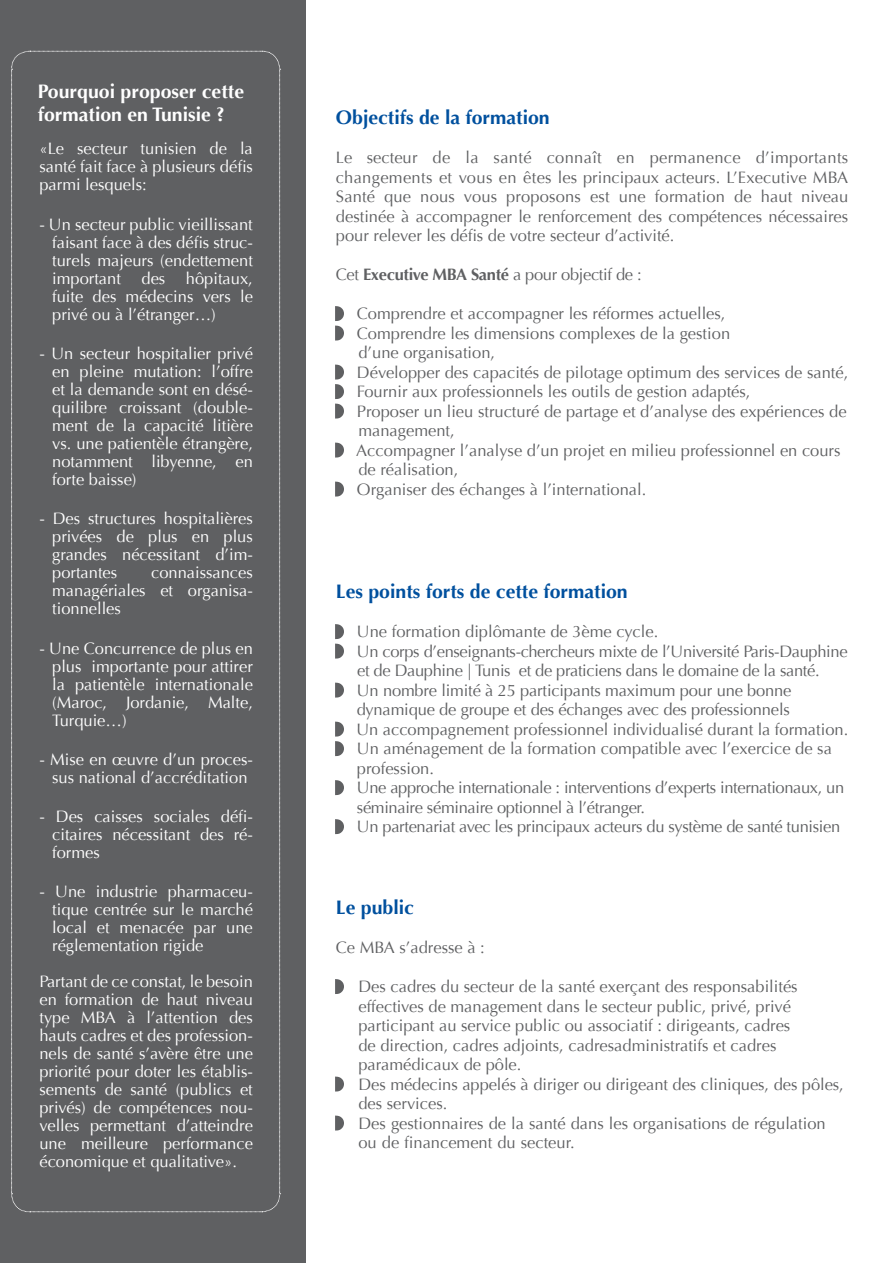
<style>
.page{position:relative;width:893px;height:1263px;background:#fff}
.page>*{position:absolute;margin:0;border:0;box-sizing:border-box;transform-origin:0 0}
.t1{font:700 19.5px "Optima";color:#00509e}
.t2{font:700 19.5px/23.4px "Optima";color:#fff}
.t3{font:16.5px/18px "Optima";color:#fff;text-align:justify}
.t4{font:16.5px/19.5px "Optima";color:#5f6062}
.t5{font:16.5px/19.5px "Optima";letter-spacing:-.02em;color:#5f6062}
.s1{font-weight:700}
</style>
<div class="page">
<div style="left:0;top:0;width:301px;height:1263px;background:#5f6062"></div>
<div style="left:298px;top:0;width:8px;height:1263px;background:#5f6062"></div>
<svg style="left:11px;top:51px;width:270px;height:1161px"></svg>
<svg style="left:335px;top:306px;width:9px;height:35px"></svg>
<svg style="left:335px;top:364px;width:9px;height:55px"></svg>
<svg style="left:335px;top:442px;width:9px;height:16px"></svg>
<svg style="left:335px;top:481px;width:9px;height:16px"></svg>
<svg style="left:335px;top:624px;width:9px;height:35px"></svg>
<svg style="left:335px;top:682px;width:9px;height:16px"></svg>
<svg style="left:335px;top:721px;width:9px;height:36px"></svg>
<svg style="left:335px;top:780px;width:9px;height:16px"></svg>
<svg style="left:335px;top:819px;width:9px;height:16px"></svg>
<svg style="left:335px;top:979px;width:9px;height:15px"></svg>
<svg style="left:335px;top:1076px;width:9px;height:16px"></svg>
<svg style="left:335px;top:1115px;width:9px;height:16px"></svg>
<p class="t2" style="left:38px;top:80px;width:208px">Pourquoi proposer cette formation en Tunisie ?</p>
<p class="t3" style="left:39px;top:140px;width:215px">«Le secteur tunisien de la santé fait face à plusieurs défis parmi lesquels:</p>
<p class="t3" style="left:52px;top:215px;width:202px;text-indent:-13px">- Un secteur public vieillissant faisant face à des défis struc&shy;turels majeurs (endettement important des hôpitaux, fuite des médecins vers le privé ou à l’étranger…)</p>
<p class="t3" style="left:52px;top:345px;width:202px;text-indent:-13px">- Un secteur hospitalier privé en pleine mutation: l’offre et la demande sont en désé&shy;quilibre croissant (double&shy;ment de la capacité litière vs. une patientèle étrangère, notamment libyenne, en forte baisse)</p>
<p class="t3" style="left:52px;top:510px;width:202px;text-indent:-13px">- Des structures hospitalières privées de plus en plus grandes nécessitant d’im&shy;portantes</p>
<p class="t3" style="left:52px;top:564px;width:202px;text-indent:99px">connaissances managériales et organisa&shy;tionnelles</p>
<p class="t3" style="left:52px;top:639px;width:202px;text-indent:-13px">- Une Concurrence de plus en plus importante pour attirer la patientèle internationale (Maroc, Jordanie, Malte, Turquie…)</p>
<p class="t3" style="left:39px;top:750px;width:215px;text-align:center">- Mise en œuvre d’un proces&shy;sus national d’accréditation</p>
<p class="t3" style="left:52px;top:808px;width:202px;text-indent:-13px">- Des caisses sociales défi&shy;citaires nécessitant des ré&shy;formes</p>
<p class="t3" style="left:52px;top:883px;width:202px;text-indent:-13px">- Une industrie pharmaceu&shy;tique centrée sur le marché local et menacée par une réglementation rigide</p>
<p class="t3" style="left:39px;top:973px;width:215px">Partant de ce constat, le besoin en formation de haut niveau type MBA à l’attention des hauts cadres et des profession&shy;nels de santé s’avère être une priorité pour doter les établis&shy;sements de santé (publics et privés) de compétences nou&shy;velles permettant d’atteindre une meilleure performance économique et qualitative».</p>
<p class="t1" style="left:336px;top:106px;width:215px">Objectifs de la formation</p>
<p class="t4" style="left:336px;top:148px;width:514px;text-align:justify">Le secteur de la santé connaît en permanence d’importants changements et vous en êtes les principaux acteurs. L’Executive MBA Santé que nous vous proposons est une formation de haut niveau destinée à accompagner le renforcement des compétences nécessaires pour relever les défis de votre secteur d’activité.</p>
<p class="t5" style="left:336px;top:265px;width:307px">Cet <span class="s1">Executive MBA Santé</span> a pour objectif de :</p>
<p class="t4" style="left:356px;top:304px;width:493px">Comprendre et accompagner les réformes actuelles,<br>Comprendre les dimensions complexes de la gestion<br>d’une organisation,<br>Développer des capacités de pilotage optimum des services de santé, Fournir aux professionnels les outils de gestion adaptés,<br>Proposer un lieu structuré de partage et d’analyse des expériences de management,<br>Accompagner l’analyse d’un projet en milieu professionnel en cours de réalisation,<br>Organiser des échanges à l’international.</p>
<p class="t1" style="left:336px;top:580px;width:293px">Les points forts de cette formation</p>
<p class="t5" style="left:356px;top:622px;width:493px">Une formation diplômante de 3ème cycle.<br>Un corps d’enseignants-chercheurs mixte de l’Université Paris-Dauphine et de Dauphine | Tunis et de praticiens dans le domaine de la santé.<br>Un nombre limité à 25 participants maximum pour une bonne dynamique de groupe et des échanges avec des professionnels<br>Un accompagnement professionnel individualisé durant la formation.<br>Un aménagement de la formation compatible avec l’exercice de sa profession.<br>Une approche internationale : interventions d’experts internationaux, un séminaire séminaire optionnel à l’étranger.<br>Un partenariat avec les principaux acteurs du système de santé tunisien</p>
<p class="t1" style="left:336px;top:896px;width:80px">Le public</p>
<p class="t4" style="left:336px;top:938px;width:150px">Ce MBA s’adresse à :</p>
<p class="t4" style="left:358px;top:977px;width:487px">Des cadres du secteur de la santé exerçant des responsabilités effectives de management dans le secteur public, privé, privé participant au service public ou associatif : dirigeants, cadres<br>de direction, cadres adjoints, cadresadministratifs et cadres paramédicaux de pôle.<br>Des médecins appelés à diriger ou dirigeant des cliniques, des pôles, des services.<br>Des gestionnaires de la santé dans les organisations de régulation ou de financement du secteur.</p>
</div>
